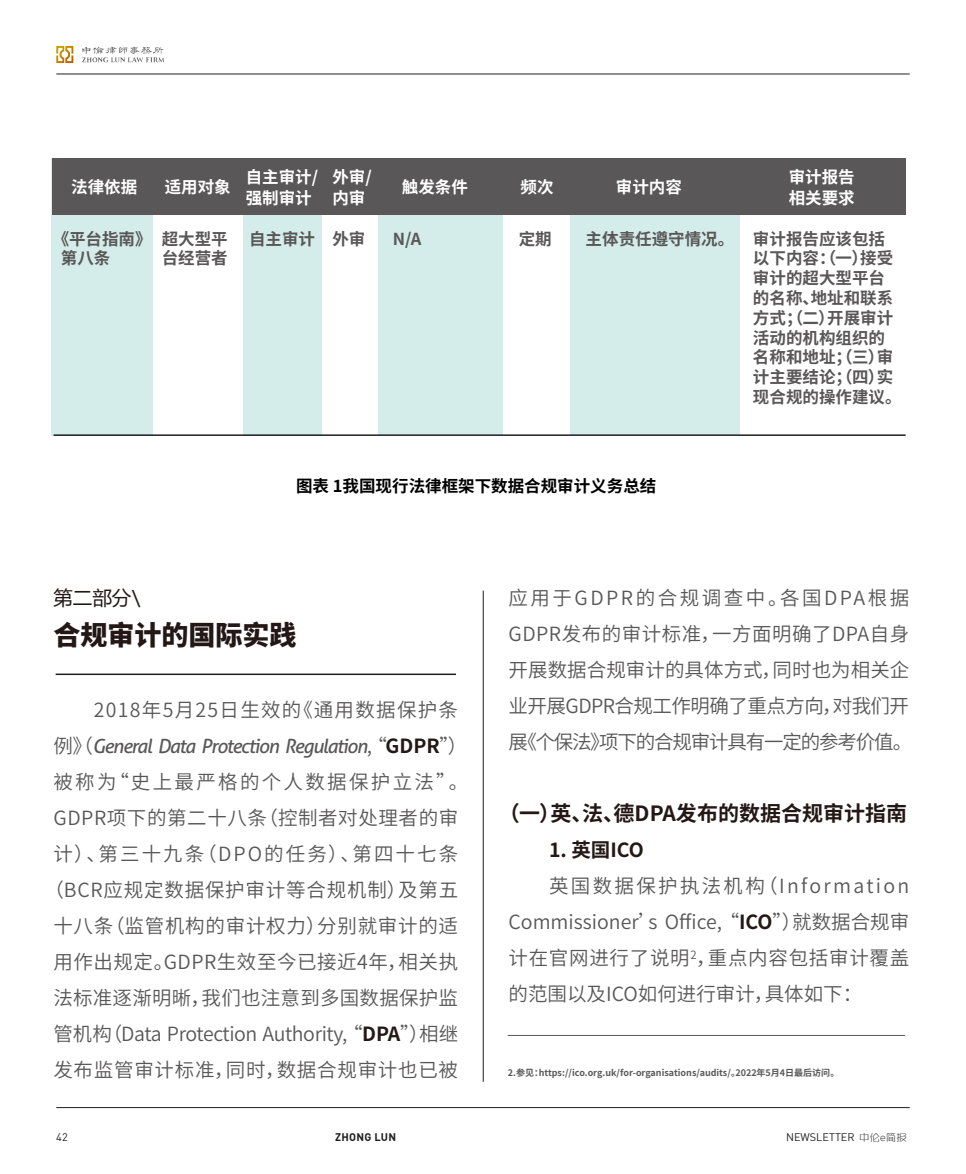
<style>
.page{position:relative;width:966px;height:1174px;background:#fff}
.page>*{position:absolute;margin:0;border:0;box-sizing:border-box;transform-origin:0 0}
.t1{font:800 27px "Source Han Sans CN";color:#231815}
.t2{font:700 21px "Source Han Sans CN";color:#231815}
.t3{font:19.5px/36px "Source Han Sans CN";letter-spacing:.025em;color:#595757;text-align:center}
.t4{font:19.5px/36px "Source Han Sans CN";color:#595757}
.t5{font:italic 19.5px "Aller";letter-spacing:-.06em;color:#595757}
.t6{font:19.5px "Source Han Sans CN";letter-spacing:.065em;color:#595757}
.t7{font:700 19.5px "Source Han Sans CN";color:#231815}
.t8{font:19.5px "Microsoft Ya Hei";color:#231815}
.t9{font:700 16.5px/19.8px "Source Han Sans CN";color:#595757}
.t10{font:700 16.5px/21px "Source Han Sans CN";color:#fff}
.t11{font:700 16.5px "Source Han Sans CN";color:#000}
.t12{font:10.8px "DINOT";color:#1f1f20}
.t13{font:700 10.8px "DINOT";letter-spacing:.02em;color:#1f1f20}
.t14{font:700 9px "Source Han Sans CN";color:#595757}
.s1{font-family:"Source Han Sans CN";font-style:normal}
.s2{font-family:"Source Han Sans CN";font-weight:700;font-style:normal;color:#231815}
.s3{font-weight:700;color:#231815}
.s4{font-family:"ZHSRXT GBK1 0";font-size:10.5px}
</style>
<div class="page">
<div style="left:570px;top:162px;width:170px;height:273px;background:#d4ecea"></div>
<hr style="left:56px;top:74px;width:853px;height:1px;background:#1f1f20">
<svg style="left:82px;top:47px;width:82px;height:15px"></svg>
<svg style="left:56px;top:46px;width:17px;height:17px"></svg>
<hr style="left:56px;top:1107px;width:853px;height:1px;background:#1f1f20">
<hr style="left:54px;top:434px;width:851px;height:2px;background:#1f1f20">
<hr style="left:56px;top:673px;width:400px;height:2px;background:#1f1f20">
<hr style="left:483px;top:590px;width:1px;height:491px;background:#1f1f20">
<div style="left:52px;top:158px;width:101px;height:277px;background:#d4ecea"></div>
<div style="left:243px;top:158px;width:78px;height:277px;background:#d4ecea"></div>
<div style="left:378px;top:158px;width:124px;height:277px;background:#d4ecea"></div>
<div style="left:52px;top:158px;width:853px;height:56px;background:#595757"></div>
<hr style="left:507px;top:1035px;width:397px;height:1px;background:#595757">
<p class="t10" style="left:71px;top:177px;width:67px">法律依据</p>
<p class="t10" style="left:165px;top:177px;width:67px">适用对象</p>
<p class="t10" style="left:246px;top:167px;width:74px">自主审计/强制审计</p>
<p class="t10" style="left:332px;top:167px;width:41px">外审/内审</p>
<p class="t10" style="left:402px;top:177px;width:67px">触发条件</p>
<p class="t10" style="left:520px;top:177px;width:34px">频次</p>
<p class="t10" style="left:615px;top:177px;width:67px">审计内容</p>
<p class="t10" style="left:788px;top:167px;width:67px">审计报告相关要求</p>
<p class="t9" style="left:61px;top:229px;width:92px;text-indent:-8px">《平台指南》第八条</p>
<p class="t9" style="left:162px;top:229px;width:67px">超大型平台经营者</p>
<p class="t9" style="left:249px;top:229px;width:118px">自主审计 外审</p>
<p class="t9" style="left:392px;top:229px;width:30px">N/A</p>
<p class="t9" style="left:518px;top:229px;width:34px">定期</p>
<p class="t9" style="left:752px;top:229px;width:150px;text-indent:-167px">主体责任遵守情况。 审计报告应该包括以下内容：（一）接受审计的超大型平台的名称、地址和联系方式；（二）开展审计活动的机构组织的名称和地址；（三）审计主要结论；（四）实现合规的操作建议。</p>
<p class="t11" style="left:296px;top:476px;width:361px">图表 1我国现行法律框架下数据合规审计义务总结</p>
<p class="t8" style="left:53px;top:585px;width:89px">第二部分\</p>
<h1 class="t1" style="left:53px;top:619px;width:245px">合规审计的国际实践</h1>
<p class="t6" style="left:94px;top:698px;width:365px">2018年5月25日生效的《通用数据保护条</p>
<p class="t5" style="left:53px;top:734px;width:415px"><span class="s1">例》（</span>General Data Protection Regulation<span class="s1">, “</span><span class="s2">GDPR</span><span class="s1">”）</span></p>
<p class="t3" style="left:44px;top:764px;width:425px">被称为“史上最严格的个人数据保护立法”。<br>GDPR项下的第二十八条（控制者对处理者的审计）、第三十九条（DPO的任务）、第四十七条（BCR应规定数据保护审计等合规机制）及第五十八条（监管机构的审计权力）分别就审计的适用作出规定。GDPR生效至今已接近4年，相关执法标准逐渐明晰，我们也注意到多国数据保护监管机构（Data Protection Authority, “<span class="s3">DPA</span>”）相继发布监管审计标准，同时，数据合规审计也已被</p>
<p class="t4" style="left:508px;top:580px;width:405px">应用于GDPR的合规调查中。各国DPA根据<br>GDPR发布的审计标准，一方面明确了DPA自身开展数据合规审计的具体方式，同时也为相关企业开展GDPR合规工作明确了重点方向，对我们开展《个保法》项下的合规审计具有一定的参考价值。</p>
<p class="t2" style="left:499px;top:801px;width:409px">（一）英、法、德DPA发布的数据合规审计指南</p>
<p class="t7" style="left:549px;top:839px;width:96px">1. 英国ICO</p>
<p class="t3" style="left:508px;top:868px;width:402px;text-align:justify;text-indent:41px">英国数据保护执法机构（Information Commissioner’s Office, “<span class="s3">ICO</span>”）就数据合规审计在官网进行了说明<sup>2</sup>，重点内容包括审计覆盖的范围以及ICO如何进行审计，具体如下：</p>
<p class="t14" style="left:508px;top:1068px;width:333px">2.参见：https://ico.org.uk/for-organisations/audits/。2022年5月4日最后访问。</p>
<p class="t12" style="left:56px;top:1129px;width:13px">42</p>
<p class="t13" style="left:335px;top:1128px;width:62px">ZHONG LUN</p>
<p class="t12" style="left:786px;top:1129px;width:122px">NEWSLETTER <span class="s4">中伦e简报</span></p>
</div>
